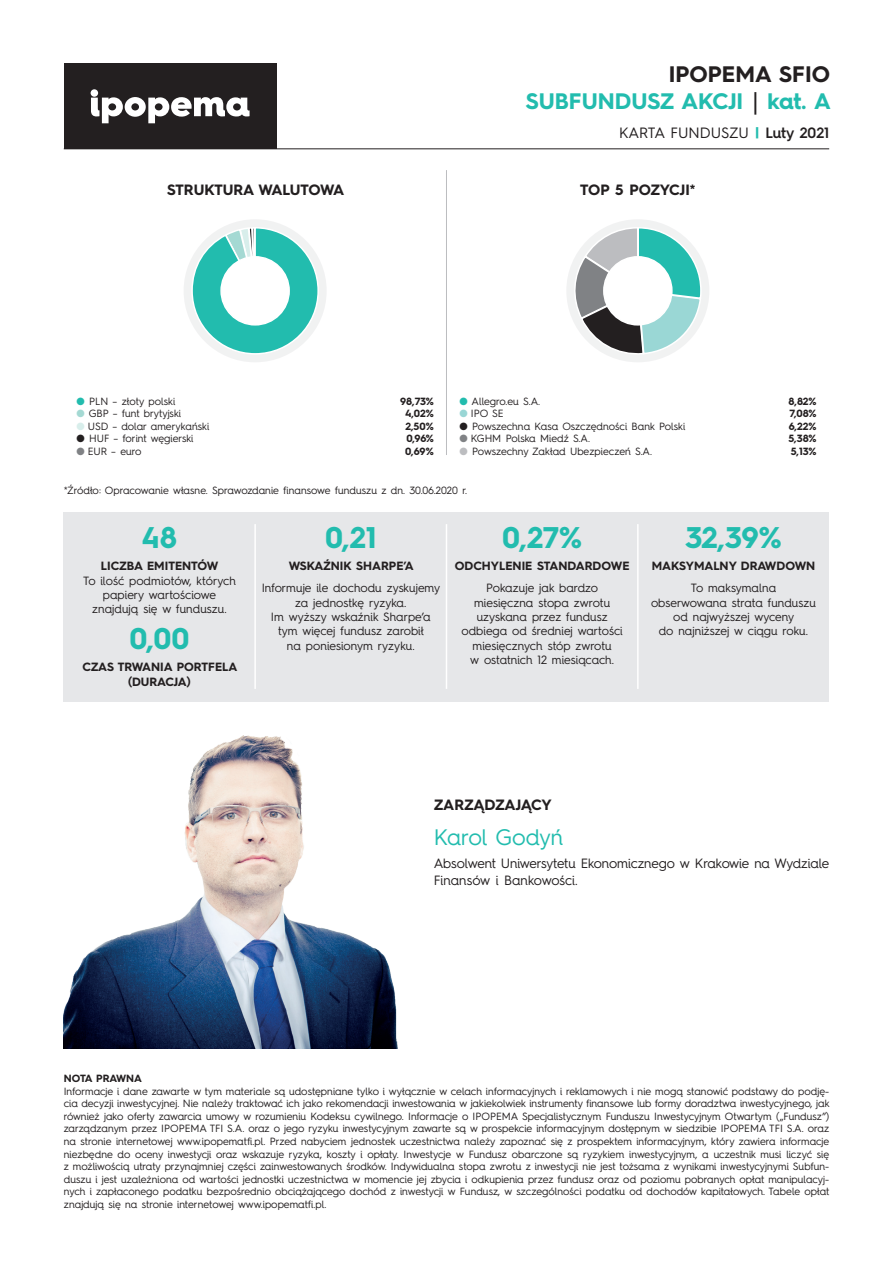
<style>
.page{position:relative;width:893px;height:1263px;background:#fff}
.page>*{position:absolute;margin:0;border:0;box-sizing:border-box;transform-origin:0 0}
.t1{font:700 30px "Hurme Geometric Sans 4";letter-spacing:-.015em;color:#22bcae}
.t2{font:700 22.5px/27px "Hurme Geometric Sans 4";color:#22bcae;text-align:right}
.t3{font:22.5px "Hurme Geometric Sans 4";color:#22bcae}
.t4{font:700 15px "Hurme Geometric Sans 4";letter-spacing:-.02em;color:#231f20}
.t5{font:15px "Hurme Geometric Sans 4";letter-spacing:-.005em;color:#231f20}
.t6{font:13.5px/16.2px "Hurme Geometric Sans 4";letter-spacing:-.01em;color:#231f20}
.t7{font:12px/14.4px "Hurme Geometric Sans 4";color:#231f20;text-align:center}
.t8{font:700 12px/14.4px "Hurme Geometric Sans 4";color:#231f20;text-align:center}
.t9{font:10.5px/12.6px "Hurme Geometric Sans 4";color:#231f20;text-align:justify}
.t10{font:700 10.5px/12.6px "Hurme Geometric Sans 4";color:#231f20;text-align:justify}
.t11{font:700 10.5px/12.6px "Hurme Geometric Sans 4";letter-spacing:-.02em;color:#231f20;text-align:center}
.s1{color:#231f20}
.s2{font-family:"Minion Pro";color:#231f20}
.s3{font-weight:700;color:#22bcae}
.s4{font-weight:600}
.s5{color:#22bcae}
.s6{color:#a4d9d3}
.s7{color:#d8eeeb}
.s8{color:#808285}
.s9{color:#99d6d5}
.s10{color:#bcbdc0}
</style>
<div class="page">
<hr style="left:64px;top:148px;width:765px;height:1px;background:#231f20">
<div style="left:64px;top:64px;width:212px;height:85px;background:#231f20"></div>
<svg style="left:91px;top:89px;width:159px;height:34px"></svg>
<div style="left:64px;top:512px;width:765px;height:190px;background:#e6e7e9"></div>
<hr style="left:254px;top:524px;width:2px;height:165px;background:#fff">
<hr style="left:446px;top:524px;width:1px;height:165px;background:#fff">
<hr style="left:637px;top:524px;width:2px;height:165px;background:#fff">
<img style="left:63px;top:735px;width:335px;height:314px">
<hr style="left:446px;top:170px;width:1px;height:285px;background:#bcbdc0">
<div style="left:184px;top:219px;width:143px;height:143px;background:#f1f2f2;border-radius:50%"></div>
<svg style="left:191px;top:227px;width:128px;height:128px"></svg>
<div style="left:221px;top:257px;width:68px;height:68px;background:#fff;border-radius:50%"></div>
<div style="left:220px;top:256px;width:70px;height:70px;border:2px solid #fff;border-radius:50%"></div>
<div style="left:566px;top:219px;width:143px;height:143px;background:#f1f2f2;border-radius:50%"></div>
<svg style="left:571px;top:227px;width:131px;height:129px"></svg>
<div style="left:604px;top:257px;width:68px;height:68px;background:#fff;border-radius:50%"></div>
<div style="left:603px;top:256px;width:70px;height:70px;border:2px solid #fff;border-radius:50%"></div>
<h2 class="t2" style="left:526px;top:60px;width:306px"><span class="s1">IPOPEMA SFIO<br></span>SUBFUNDUSZ AKCJI <span class="s2">|</span> kat. A</h2>
<h3 class="t4" style="left:167px;top:179px;width:179px">STRUKTURA WALUTOWA</h3>
<h3 class="t5" style="left:619px;top:122px;width:211px">KARTA FUNDUSZU <span class="s3">|</span> <span class="s4">Luty 2021</span></h3>
<h3 class="t4" style="left:580px;top:179px;width:117px">TOP 5 POZYCJI*</h3>
<p class="t9" style="left:77px;top:394px;width:100px"><span class="s5">●</span> PLN – złoty polski</p>
<p class="t9" style="left:77px;top:407px;width:106px"><span class="s6">●</span> GBP – funt brytyjski</p>
<p class="t9" style="left:77px;top:419px;width:134px"><span class="s7">●</span> USD – dolar amerykański</p>
<p class="t9" style="left:77px;top:432px;width:118px">● HUF – forint węgierski</p>
<p class="t9" style="left:77px;top:445px;width:67px"><span class="s8">●</span> EUR – euro</p>
<p class="t11" style="left:400px;top:394px;width:35px">98,73%<br>4,02%<br>2,50%<br>0,96%<br>0,69%</p>
<p class="t9" style="left:460px;top:394px;width:82px"><span class="s5">●</span> Allegro.eu S.A.</p>
<p class="t9" style="left:460px;top:407px;width:46px"><span class="s9">●</span> IPO SE</p>
<p class="t9" style="left:460px;top:419px;width:227px">● Powszechna Kasa Oszczędności Bank Polski</p>
<p class="t9" style="left:460px;top:432px;width:132px"><span class="s8">●</span> KGHM Polska Miedź S.A.</p>
<p class="t9" style="left:460px;top:445px;width:194px"><span class="s10">●</span> Powszechny Zakład Ubezpieczeń S.A.</p>
<p class="t10" style="left:789px;top:394px;width:29px">8,82% 7,08% 6,22% 5,38% 5,13%</p>
<p class="t9" style="left:64px;top:484px;width:405px">*Źródło: Opracowanie własne. Sprawozdanie finansowe funduszu z dn. 30.06.2020 r.</p>
<h1 class="t1" style="left:142px;top:517px;width:37px">48</h1>
<p class="t8" style="left:101px;top:559px;width:119px">LICZBA EMITENTÓW</p>
<p class="t7" style="left:83px;top:573px;width:154px">To ilość podmiotów, których papiery wartościowe znajdują się w funduszu.</p>
<h1 class="t1" style="left:129px;top:618px;width:62px">0,00</h1>
<p class="t8" style="left:82px;top:660px;width:156px">CZAS TRWANIA PORTFELA (DURACJA)</p>
<h1 class="t1" style="left:325px;top:517px;width:53px">0,21</h1>
<p class="t8" style="left:289px;top:559px;width:127px">WSKAŹNIK SHARPE’A</p>
<p class="t7" style="left:262px;top:580px;width:180px">Informuje ile dochodu zyskujemy za jednostkę ryzyka.<br>Im wyższy wskaźnik Sharpe’a tym więcej fundusz zarobił<br>na poniesionym ryzyku.</p>
<h1 class="t1" style="left:502px;top:517px;width:81px">0,27%</h1>
<p class="t8" style="left:455px;top:559px;width:176px">ODCHYLENIE STANDARDOWE</p>
<p class="t7" style="left:461px;top:580px;width:163px">Pokazuje jak bardzo miesięczna stopa zwrotu uzyskana przez fundusz odbiega od średniej wartości miesięcznych stóp zwrotu<br>w ostatnich 12 miesiącach.</p>
<h1 class="t1" style="left:685px;top:517px;width:98px">32,39%</h1>
<p class="t8" style="left:652px;top:559px;width:165px">MAKSYMALNY DRAWDOWN</p>
<p class="t7" style="left:651px;top:580px;width:167px">To maksymalna<br>obserwowana strata funduszu od najwyższej wyceny<br>do najniższej w ciągu roku.</p>
<h3 class="t4" style="left:434px;top:794px;width:120px">ZARZĄDZAJĄCY</h3>
<h2 class="t3" style="left:434px;top:821px;width:131px">Karol Godyń</h2>
<p class="t6" style="left:434px;top:855px;width:397px">Absolwent Uniwersytetu Ekonomicznego w Krakowie na Wydziale<br>Finansów i Bankowości.</p>
<p class="t10" style="left:64px;top:1072px;width:80px">NOTA PRAWNA</p>
<p class="t9" style="left:64px;top:1084px;width:767px">Informacje i dane zawarte w tym materiale są udostępniane tylko i wyłącznie w celach informacyjnych i reklamowych i nie mogą stanowić podstawy do podję&shy;cia decyzji inwestycyjnej. Nie należy traktować ich jako rekomendacji inwestowania w jakiekolwiek instrumenty finansowe lub formy doradztwa inwestycyjnego, jak również jako oferty zawarcia umowy w rozumieniu Kodeksu cywilnego. Informacje o IPOPEMA Specjalistycznym Funduszu Inwestycyjnym Otwartym („Fundusz”) zarządzanym przez IPOPEMA TFI S.A. oraz o jego ryzyku inwestycyjnym zawarte są w prospekcie informacyjnym dostępnym w siedzibie IPOPEMA TFI S.A. oraz na stronie internetowej www.ipopematfi.pl. Przed nabyciem jednostek uczestnictwa należy zapoznać się z prospektem informacyjnym, który zawiera informacje niezbędne do oceny inwestycji oraz wskazuje ryzyka, koszty i opłaty. Inwestycje w Fundusz obarczone są ryzykiem inwestycyjnym, a uczestnik musi liczyć się z możliwością utraty przynajmniej części zainwestowanych środków. Indywidualna stopa zwrotu z inwestycji nie jest tożsama z wynikami inwestycyjnymi Subfun&shy;duszu i jest uzależniona od wartości jednostki uczestnictwa w momencie jej zbycia i odkupienia przez fundusz oraz od poziomu pobranych opłat manipulacyj&shy;nych i zapłaconego podatku bezpośrednio obciążającego dochód z inwestycji w Fundusz, w szczególności podatku od dochodów kapitałowych. Tabele opłat znajdują się na stronie internetowej www.ipopematfi.pl.</p>
</div>
